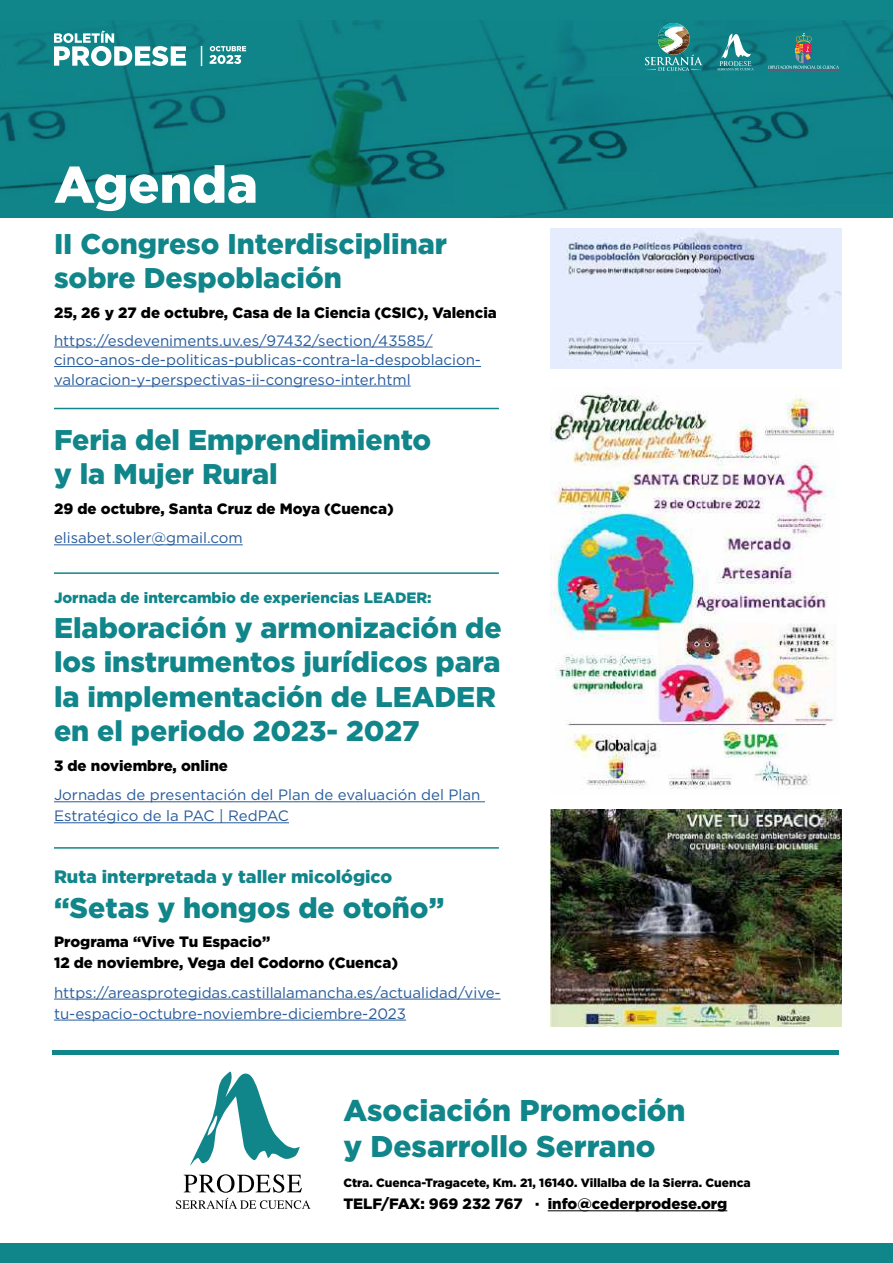
<style>
.page{position:relative;width:893px;height:1263px;background:#fff}
.page>*{position:absolute;margin:0;border:0;box-sizing:border-box;transform-origin:0 0}
.t1{font:900 51.45px "Gotham";color:#fff}
.t2{font:900 30px/36px "Gotham";color:#10858a}
.t3{font:900 28.5px/34.5px "Gotham";color:#10858a}
.t4{font:900 18px "Gotham";color:#10858a}
.t5{font:15px/19.5px "Gotham";color:#275b9b}
.t6{font:900 15px/21px "Gotham";color:#000}
.t7{font:900 15px "Gotham";color:#10858a}
.t8{font:900 12px "Gotham";color:#000}
</style>
<div class="page">
<img style="left:0;top:19px;width:893px;height:198px">
<div style="left:0;top:1244px;width:893px;height:19px;background:#10858a"></div>
<svg style="left:190px;top:1071px;width:110px;height:95px"></svg>
<svg style="left:176px;top:1174px;width:134px;height:35px"></svg>
<div style="left:52px;top:1050px;width:787px;height:5px;background:#10858a"></div>
<hr style="left:548px;top:1210px;width:179px;height:1px;background:#000">
<img style="left:551px;top:393px;width:283px;height:396px">
<img style="left:551px;top:229px;width:290px;height:140px">
<hr style="left:54px;top:408px;width:445px;height:1px;background:#10858a">
<hr style="left:54px;top:572px;width:445px;height:2px;background:#10858a">
<hr style="left:54px;top:847px;width:445px;height:2px;background:#10858a">
<hr style="left:54px;top:347px;width:379px;height:1px;background:#275b9b">
<hr style="left:54px;top:366px;width:427px;height:1px;background:#275b9b">
<hr style="left:54px;top:386px;width:357px;height:1px;background:#275b9b">
<hr style="left:54px;top:544px;width:189px;height:1px;background:#275b9b">
<hr style="left:54px;top:999px;width:447px;height:1px;background:#275b9b">
<hr style="left:54px;top:1020px;width:352px;height:1px;background:#275b9b">
<hr style="left:54px;top:801px;width:431px;height:1px;background:#275b9b">
<hr style="left:54px;top:822px;width:235px;height:1px;background:#275b9b">
<img style="left:551px;top:810px;width:290px;height:217px">
<svg style="left:54px;top:31px;width:132px;height:35px"></svg>
<div style="left:0;top:0;width:893px;height:19px;background:#10858a"></div>
<svg style="left:201px;top:46px;width:1px;height:20px"></svg>
<svg style="left:717px;top:33px;width:37px;height:37px"></svg>
<svg style="left:210px;top:46px;width:36px;height:18px"></svg>
<svg style="left:644px;top:23px;width:59px;height:49px;background:#449693"></svg>
<hr style="left:768px;top:70px;width:71px;height:1px;background:#e61c54">
<svg style="left:768px;top:34px;width:71px;height:35px;background:#2b8387"></svg>
<h1 class="t1" style="left:54px;top:149px;width:205px">Agenda</h1>
<h3 class="t3" style="left:54px;top:226px;width:395px">II Congreso Interdisciplinar sobre Despoblación</h3>
<p class="t6" style="left:54px;top:302px;width:444px">25, 26 y 27 de octubre, Casa de la Ciencia (CSIC), Valencia</p>
<p class="t5" style="left:54px;top:330px;width:429px">https://esdeveniments.uv.es/97432/section/43585/ cinco-anos-de-politicas-publicas-contra-la-despoblacion&shy;valoracion-y-perspectivas-ii-congreso-inter.html</p>
<h3 class="t3" style="left:54px;top:422px;width:379px">Feria del Emprendimiento y la Mujer Rural</h3>
<p class="t6" style="left:54px;top:498px;width:341px">29 de octubre, Santa Cruz de Moya (Cuenca)</p>
<p class="t5" style="left:54px;top:528px;width:190px">elisabet.soler@gmail.com</p>
<p class="t7" style="left:54px;top:588px;width:379px">Jornada de intercambio de experiencias LEADER:</p>
<h3 class="t3" style="left:54px;top:610px;width:449px">Elaboración y armonización de los instrumentos jurídicos para la implementación de LEADER en el periodo 2023- 2027</h3>
<p class="t6" style="left:54px;top:755px;width:176px">3 de noviembre, online</p>
<p class="t5" style="left:54px;top:784px;width:428px;line-height:21px">Jornadas de presentación del Plan de evaluación del Plan<br>Estratégico de la PAC | RedPAC</p>
<p class="t4" style="left:54px;top:864px;width:340px">Ruta interpretada y taller micológico</p>
<h3 class="t3" style="left:54px;top:890px;width:392px">“Setas y hongos de otoño”</h3>
<p class="t6" style="left:54px;top:931px;width:346px">Programa “Vive Tu Espacio”<br>12 de noviembre, Vega del Codorno (Cuenca)</p>
<p class="t5" style="left:54px;top:981px;width:448px;line-height:21px">https://areasprotegidas.castillalamancha.es/actualidad/vive&shy;tu-espacio-octubre-noviembre-diciembre-2023</p>
<h2 class="t2" style="left:343px;top:1092px;width:344px">Asociación Promoción y Desarrollo Serrano</h2>
<p class="t8" style="left:343px;top:1174px;width:409px">Ctra. Cuenca-Tragacete, Km. 21, 16140. Villalba de la Sierra. Cuenca</p>
<p class="t6" style="left:343px;top:1193px;width:385px">TELF/FAX: 969 232 767 · info@cederprodese.org</p>
</div>
